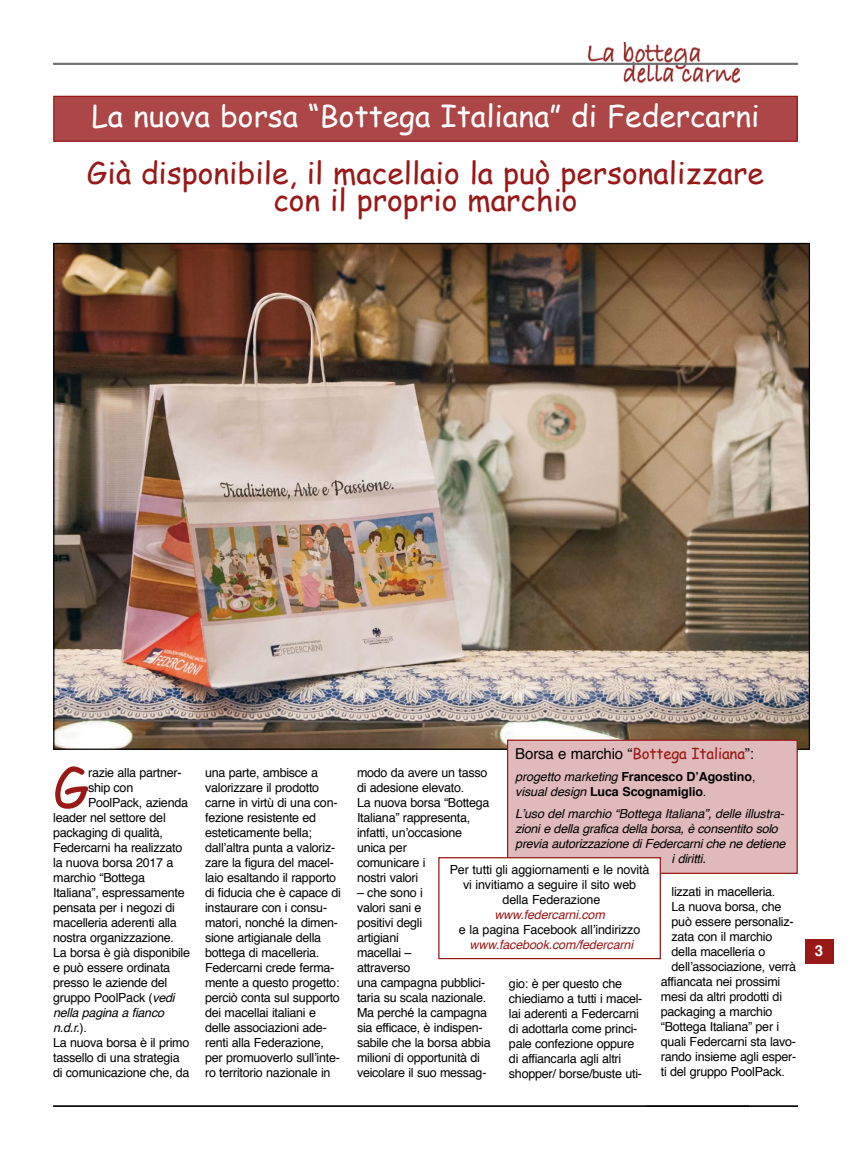
<style>
.page{position:relative;width:851px;height:1170px;background:#fff}
.page>*{position:absolute;margin:0;border:0;box-sizing:border-box;transform-origin:0 0}
.t1{font:52.88px "Comic Sans MS";color:#991818}
.t2{font:30px/27.5px "Comic Sans MS";color:#991818;text-align:center}
.t3{font:30px "Comic Sans MS";color:#fff}
.t4{font:15px "Helvetica";letter-spacing:-.01em;color:#000}
.t5{font:700 15px "Helvetica";color:#fff}
.t6{font:12.5px/15px "Helvetica";letter-spacing:-.02em;color:#000}
.t7{font:italic 12.5px "Helvetica";letter-spacing:-.02em;color:#000}
.t8{font:700 12.5px/15px "Helvetica";letter-spacing:-.01em;color:#000}
.t9{font:italic 12.5px "Helvetica";letter-spacing:-.01em;color:#991818}
.s1{font-style:italic}
.s2{font-style:normal}
.s3{font-family:"Comic Sans MS";color:#991818}
.s4{font-weight:400;font-style:italic}
.s5{font-weight:400}
</style>
<div class="page">
<img style="left:586px;top:43px;width:153px;height:41px">
<hr style="left:53px;top:63px;width:744px;height:2px;background:#707172">
<hr style="left:53px;top:1105px;width:744px;height:1px;background:#000">
<img style="left:55px;top:245px;width:752px;height:502px">
<div style="left:54px;top:96px;width:743px;height:45px;background:#ad4646"></div>
<div style="left:53px;top:96px;width:744px;height:46px;border:1px solid #991818"></div>
<div style="left:507px;top:740px;width:290px;height:133px;background:#e0baba"></div>
<div style="left:507px;top:739px;width:290px;height:134px;border:1px solid #991818"></div>
<div style="left:439px;top:857px;width:221px;height:101px;background:#fff"></div>
<div style="left:438px;top:857px;width:222px;height:102px;border:1px solid #991818"></div>
<div style="left:804px;top:939px;width:29px;height:25px;background:#991818"></div>
<h2 class="t3" style="left:91px;top:94px;width:669px">La nuova borsa “Bottega Italiana” di Federcarni</h2>
<h2 class="t2" style="left:87px;top:158px;width:678px">Già disponibile, il macellaio la può personalizzare con il proprio marchio</h2>
<h1 class="t1" style="left:53px;top:748px;width:37px">G</h1>
<p class="t6" style="left:88px;top:765px;width:95px">razie alla partner-</p>
<p class="t6" style="left:88px;top:780px;width:47px">ship con</p>
<p class="t6" style="left:88px;top:795px;width:101px">PoolPack, azienda</p>
<p class="t6" style="left:53px;top:810px;width:114px">leader nel settore del</p>
<p class="t6" style="left:53px;top:825px;width:111px">packaging di qualità,</p>
<p class="t6" style="left:53px;top:840px;width:131px">Federcarni ha realizzato</p>
<p class="t6" style="left:53px;top:855px;width:122px">la nuova borsa 2017 a</p>
<p class="t6" style="left:53px;top:870px;width:93px">marchio “Bottega</p>
<p class="t6" style="left:53px;top:885px;width:133px">Italiana”, espressamente</p>
<p class="t6" style="left:53px;top:900px;width:123px">pensata per i negozi di</p>
<p class="t6" style="left:53px;top:915px;width:125px">macelleria aderenti alla</p>
<p class="t6" style="left:53px;top:930px;width:122px">nostra organizzazione.</p>
<p class="t6" style="left:53px;top:945px;width:138px">La borsa è già disponibile</p>
<p class="t6" style="left:53px;top:960px;width:118px">e può essere ordinata</p>
<p class="t6" style="left:53px;top:975px;width:116px">presso le aziende del</p>
<p class="t6" style="left:53px;top:990px;width:123px">gruppo PoolPack (<span class="s1">vedi</span></p>
<p class="t7" style="left:53px;top:1002px;width:112px">nella pagina a fianco</p>
<p class="t7" style="left:53px;top:1017px;width:35px">n.d.r.<span class="s2">).</span></p>
<p class="t6" style="left:53px;top:1035px;width:138px">La nuova borsa è il primo</p>
<p class="t6" style="left:53px;top:1050px;width:128px">tassello di una strategia</p>
<p class="t6" style="left:53px;top:1065px;width:138px">di comunicazione che, da</p>
<p class="t4" style="left:515px;top:742px;width:240px">Borsa e marchio “<span class="s3">Bottega Italiana</span>”:</p>
<p class="t8" style="left:515px;top:769px;width:241px"><span class="s4">progetto marketing</span> Francesco D’Agostino<span class="s5">, </span><span class="s4">visual design</span> Luca Scognamiglio<span class="s5">.</span></p>
<p class="t7" style="left:515px;top:804px;width:270px">L’uso del marchio “Bottega Italiana”, delle illustra-</p>
<p class="t7" style="left:515px;top:819px;width:264px">zioni e della grafica della borsa, è consentito solo</p>
<p class="t7" style="left:515px;top:834px;width:271px">previa autorizzazione di Federcarni che ne detiene</p>
<p class="t7" style="left:671px;top:849px;width:36px">i diritti.</p>
<p class="t6" style="left:449px;top:862px;width:201px;text-align:center">Per tutti gli aggiornamenti e le novità vi invitiamo a seguire il sito web della Federazione</p>
<p class="t9" style="left:494px;top:904px;width:112px">www.federcarni.com</p>
<p class="t6" style="left:459px;top:922px;width:183px">e la pagina Facebook all’indirizzo</p>
<p class="t9" style="left:469px;top:934px;width:165px">www.facebook.com/federcarni</p>
<p class="t6" style="left:205px;top:765px;width:137px">una parte, ambisce a valorizzare il prodotto carne in virtù di una con&shy;fezione resistente ed esteticamente bella; dall’altra punta a valoriz&shy;zare la figura del macel&shy;laio esaltando il rapporto di fiducia che è capace di instaurare con i consu&shy;matori, nonché la dimen&shy;sione artigianale della bottega di macelleria.<br>Federcarni crede ferma&shy;mente a questo progetto: perciò conta sul supporto dei macellai italiani e delle associazioni ade&shy;renti alla Federazione, per promuoverlo sull’inte&shy;ro territorio nazionale in</p>
<p class="t6" style="left:357px;top:765px;width:134px">modo da avere un tasso di adesione elevato.<br>La nuova borsa “Bottega<br>Italiana” rappresenta, infatti, un’occasione unica per<br>comunicare i<br>nostri valori</p>
<p class="t6" style="left:671px;top:884px;width:105px">lizzati in macelleria.</p>
<p class="t6" style="left:671px;top:899px;width:111px">La nuova borsa, che</p>
<p class="t6" style="left:671px;top:914px;width:123px">può essere personaliz-</p>
<p class="t6" style="left:671px;top:929px;width:102px">zata con il marchio</p>
<p class="t6" style="left:671px;top:944px;width:95px">della macelleria o</p>
<p class="t6" style="left:671px;top:959px;width:126px">dell’associazione, verrà</p>
<p class="t6" style="left:660px;top:974px;width:121px">affiancata nei prossimi</p>
<p class="t6" style="left:660px;top:989px;width:123px">mesi da altri prodotti di</p>
<p class="t6" style="left:660px;top:1004px;width:113px">packaging a marchio</p>
<p class="t6" style="left:660px;top:1019px;width:120px">“Bottega Italiana” per i</p>
<p class="t6" style="left:660px;top:1034px;width:137px">quali Federcarni sta lavo-</p>
<p class="t6" style="left:660px;top:1049px;width:137px">rando insieme agli esper-</p>
<p class="t6" style="left:660px;top:1064px;width:126px">ti del gruppo PoolPack.</p>
<p class="t6" style="left:357px;top:885px;width:135px">– che sono i<br>valori sani e<br>positivi degli<br>artigiani<br>macellai –<br>attraverso<br>una campagna pubblici&shy;taria su scala nazionale.<br>Ma perché la campagna sia efficace, è indispen&shy;sabile che la borsa abbia milioni di opportunità di veicolare il suo messag-</p>
<p class="t6" style="left:509px;top:976px;width:135px">gio: è per questo che chiediamo a tutti i macel&shy;lai aderenti a Federcarni di adottarla come princi&shy;pale confezione oppure di affiancarla agli altri shopper/ borse/buste uti-</p>
<p class="t5" style="left:814px;top:938px;width:10px">3</p>
</div>
